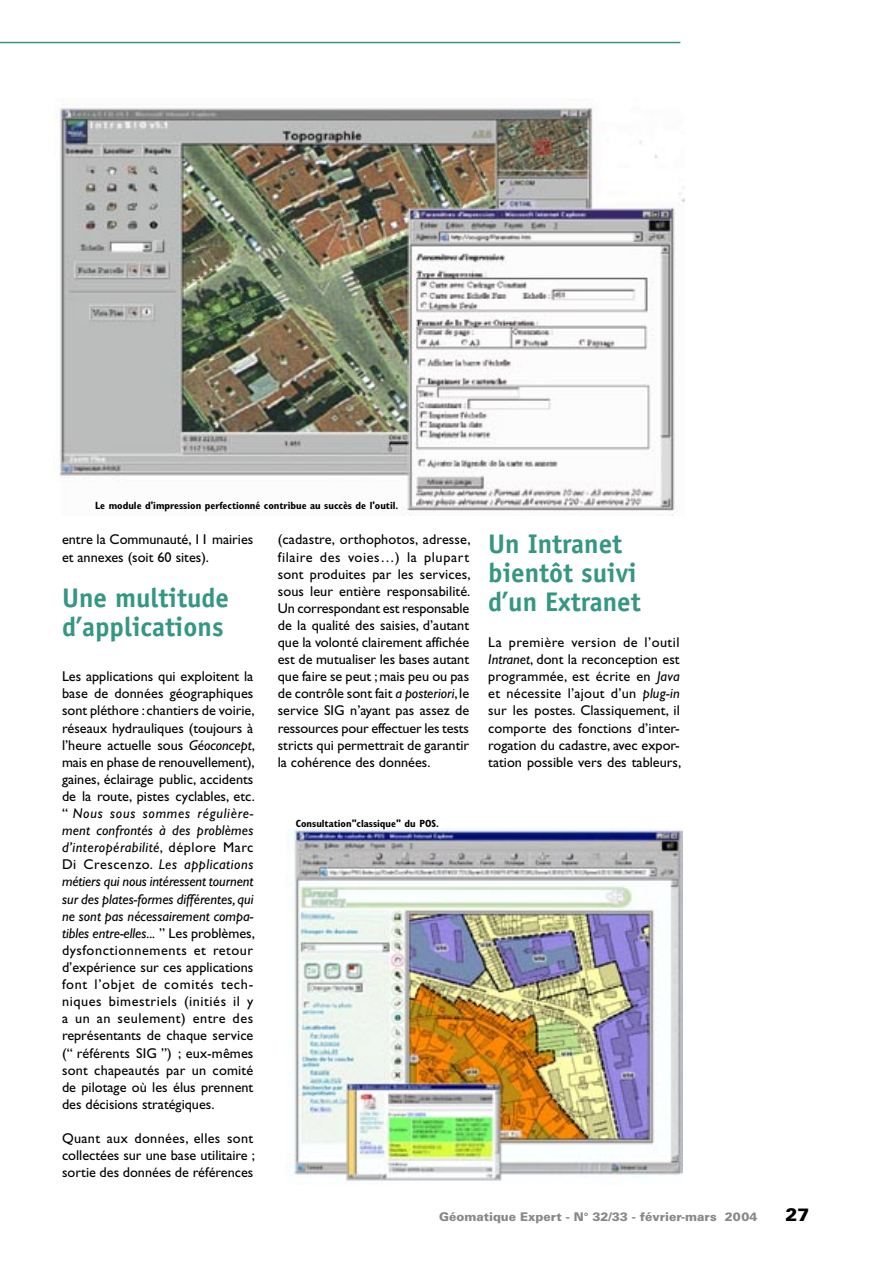
<style>
.page{position:relative;width:893px;height:1263px;background:#fff}
.page>*{position:absolute;margin:0;border:0;box-sizing:border-box;transform-origin:0 0}
.sous-titre{font:700 27px/28.8px "Officina Sans";color:#359684}
.t1{font:900 18px "Univers";color:#000}
.Texte{font:14.25px/17.1px "Gill Sans";color:#000;text-align:justify}
.t2{font:900 12px "Univers";color:#888}
.Légende{font:700 condensed 10.5px "Gill Sans";color:#000}
.s1{font-style:italic}
</style>
<div class="page">
<hr style="left:0;top:42px;width:680px;height:1px;background:#359684">
<img style="left:286px;top:829px;width:396px;height:352px">
<img style="left:54px;top:107px;width:631px;height:409px">
<p class="Légende" style="left:95px;top:499px;width:305px">Le module d'impression perfectionné contribue au succès de l'outil.</p>
<p class="Texte" style="left:62px;top:531px;width:193px">entre la Communauté, 11 mairies et annexes (soit 60 sites).</p>
<p class="sous-titre" style="left:62px;top:583px;width:168px">Une multitude d’applications</p>
<p class="Texte" style="left:62px;top:668px;width:194px">Les applications qui exploitent la base de données géographiques sont pléthore : chantiers de voirie, réseaux hydrauliques (toujours à l’heure actuelle sous <span class="s1">Géoconcept</span>, mais en phase de renouvellement), gaines, éclairage public, accidents de la route, pistes cyclables, etc. “ <span class="s1">Nous sous sommes régulière&shy;ment confrontés à des problèmes d’interopérabilité</span>, déplore Marc Di Crescenzo. <span class="s1">Les applications métiers qui nous intéressent tournent sur des plates-formes différentes, qui ne sont pas nécessairement compa&shy;tibles entre-elles...</span> ” Les problèmes, dysfonctionnements et retour d’expérience sur ces applications font l’objet de comités tech&shy;niques bimestriels (initiés il y a un an seulement) entre des représentants de chaque service (“ référents SIG ”) ; eux-mêmes sont chapeautés par un comité de pilotage où les élus prennent des décisions stratégiques.</p>
<p class="Texte" style="left:62px;top:1130px;width:194px">Quant aux données, elles sont collectées sur une base utilitaire ; sortie des données de références</p>
<p class="Texte" style="left:278px;top:531px;width:194px">(cadastre, orthophotos, adresse, filaire des voies…) la plupart sont produites par les services, sous leur entière responsabilité.<br>Un correspondant est responsable de la qualité des saisies, d’autant que la volonté clairement affichée est de mutualiser les bases autant que faire se peut ; mais peu ou pas de contrôle sont fait <span class="s1">a posteriori</span>, le service SIG n’ayant pas assez de ressources pour effectuer les tests stricts qui permettrait de garantir la cohérence des données.</p>
<p class="sous-titre" style="left:488px;top:529px;width:135px">Un Intranet</p>
<p class="sous-titre" style="left:488px;top:558px;width:154px">bientôt suivi d’un Extranet</p>
<p class="Texte" style="left:488px;top:634px;width:194px">La première version de l’outil <span class="s1">Intranet</span>, dont la reconception est programmée, est écrite en <span class="s1">Java </span>et nécessite l’ajout d’un <span class="s1">plug-in </span>sur les postes. Classiquement, il comporte des fonctions d’inter&shy;rogation du cadastre, avec expor&shy;tation possible vers des tableurs,</p>
<p class="Légende" style="left:296px;top:817px;width:145px">Consultation"classique" du POS.</p>
<p class="t2" style="left:439px;top:1209px;width:320px">Géomatique Expert - N° 32/33 - février-mars 2004</p>
<p class="t1" style="left:785px;top:1203px;width:26px">27</p>
</div>
